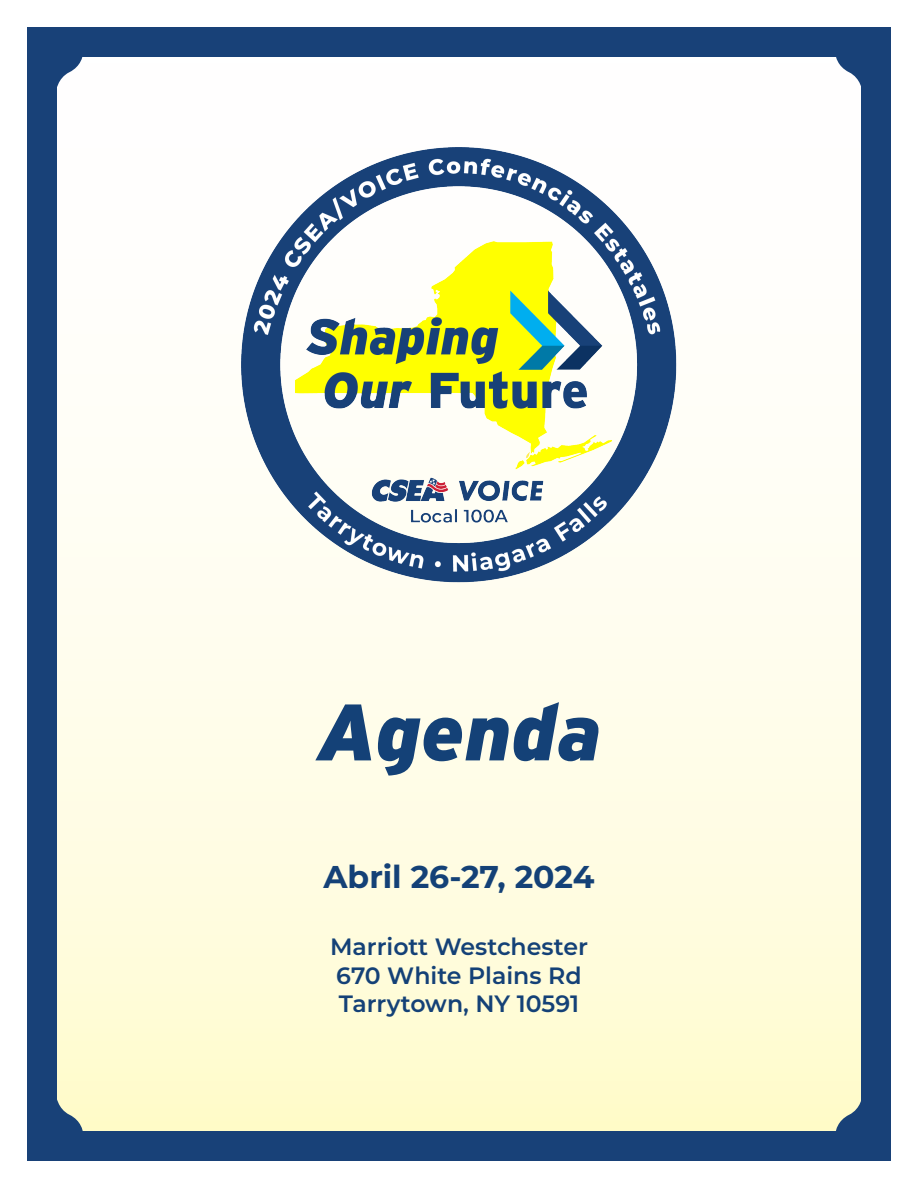
<style>
.page{position:relative;width:918px;height:1188px;background:#fff}
.page>*{position:absolute;margin:0;border:0;box-sizing:border-box;transform-origin:0 0}
.t1{font:italic 900 79.95px "Interstate";color:#144177}
.t2{font:700 31.5px "Montserrat";color:#144177}
.t3{font:600 23.7px "Montserrat";color:#144177}
</style>
<div class="page">
<div style="left:27px;top:27px;width:864px;height:1134px;background:linear-gradient(to bottom,#fff,#fffcd2)"></div>
<div style="left:27px;top:27px;width:864px;height:1134px;border:30px solid #184178"></div>
<svg style="left:56px;top:56px;width:27px;height:36px"></svg>
<svg style="left:836px;top:56px;width:26px;height:36px"></svg>
<svg style="left:836px;top:1095px;width:26px;height:36px"></svg>
<svg style="left:56px;top:1095px;width:27px;height:36px"></svg>
<img style="left:240px;top:146px;width:438px;height:438px">
<p class="t1" style="left:317px;top:687px;width:286px">Agenda</p>
<p class="t2" style="left:324px;top:854px;width:272px">Abril 26-27, 2024</p>
<p class="t3" style="left:330px;top:930px;width:259px">Marriott Westchester</p>
<p class="t3" style="left:336px;top:959px;width:247px">670 White Plains Rd</p>
<p class="t3" style="left:339px;top:987px;width:242px">Tarrytown, NY 10591</p>
</div>
